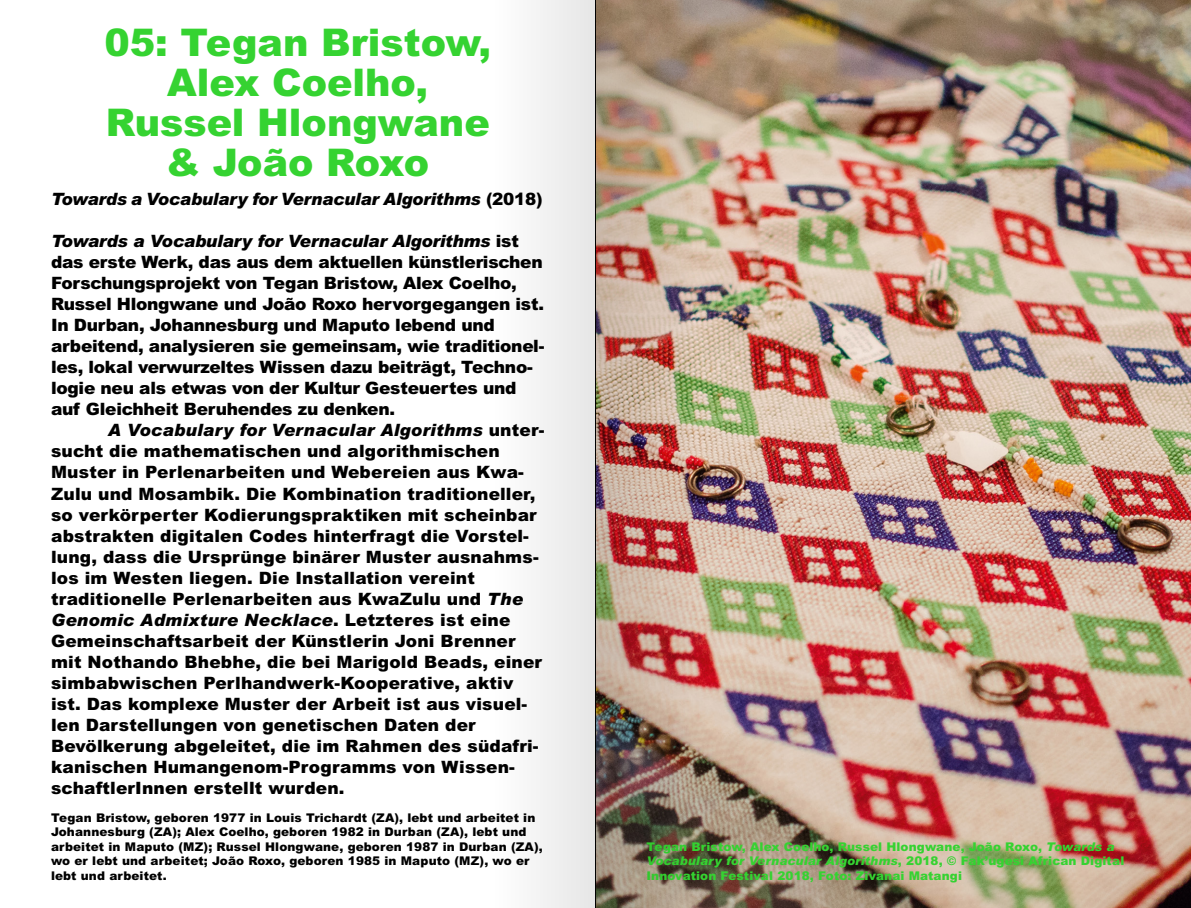
<style>
.page{position:relative;width:1191px;height:908px;background:#fff}
.page>*{position:absolute;margin:0;border:0;box-sizing:border-box;transform-origin:0 0}
.t1{font:900 38.2px/40px "Arial MT Pro";color:#35d331;text-align:center}
.t2{font:900 17px/21px "Arial MT Pro";letter-spacing:.01em;color:#000}
.t3{font:900 17px/21px "Arial MT Pro";letter-spacing:-.015em;color:#000}
.t4{font:italic 900 17px "Arial MT Pro";letter-spacing:-.015em;color:#000}
.t5{font:900 12px/14.4px "Arial MT Pro";letter-spacing:.01em;color:#000}
.t6{font:900 12px/14.4px "Arial MT Pro";letter-spacing:.01em;color:#35d331}
.s1{font-style:normal}
.s2{font-style:italic}
</style>
<div class="page">
<img style="left:757px;top:0;width:434px;height:907px">
<hr style="left:595px;top:0;width:1px;height:907px;background:#000">
<img style="left:596px;top:0;width:161px;height:907px">
<div style="left:433px;top:0;width:161px;height:907px;background:linear-gradient(to right,#fff,#e9e9e9)"></div>
<h1 class="t1" style="left:104px;top:23px;width:388px">05: Tegan Bristow,<br>Alex Coelho,<br>Russel Hlongwane &amp; João Roxo</h1>
<p class="t4" style="left:51px;top:188px;width:493px">Towards a Vocabulary for Vernacular Algorithms <span class="s1">(2018)</span></p>
<p class="t3" style="left:51px;top:231px;width:495px"><span class="s2">Towards a Vocabulary for Vernacular Algorithms</span> ist das erste Werk, das aus dem aktuellen künstlerischen Forschungsprojekt von Tegan Bristow, Alex Coelho, Russel Hlongwane und João Roxo hervorgegangen ist.<br>In Durban, Johannesburg und Maputo lebend und arbeitend, analysieren sie gemeinsam, wie traditionel&shy;les, lokal verwurzeltes Wissen dazu beiträgt, Techno&shy;logie neu als etwas von der Kultur Gesteuertes und auf Gleichheit Beruhendes zu denken.</p>
<p class="t2" style="left:51px;top:420px;width:495px;text-indent:57px"><span class="s2">A Vocabulary for Vernacular Algorithms</span> unter&shy;sucht die mathematischen und algorithmischen Muster in Perlenarbeiten und Webereien aus Kwa-Zulu und Mosambik. Die Kombination traditioneller, so verkörperter Kodierungspraktiken mit scheinbar abstrakten digitalen Codes hinterfragt die Vorstel&shy;lung, dass die Ursprünge binärer Muster ausnahms&shy;los im Westen liegen. Die Installation vereint traditionelle Perlenarbeiten aus KwaZulu und <span class="s2">The Genomic Admixture Necklace</span>. Letzteres ist eine Gemeinschaftsarbeit der Künstlerin Joni Brenner mit Nothando Bhebhe, die bei Marigold Beads, einer simbabwischen Perlhandwerk-Kooperative, aktiv ist. Das komplexe Muster der Arbeit ist aus visuel&shy;len Darstellungen von genetischen Daten der Bevölkerung abgeleitet, die im Rahmen des südafri&shy;kanischen Humangenom-Programms von Wissen&shy;schaftlerInnen erstellt wurden.</p>
<p class="t5" style="left:51px;top:810px;width:493px">Tegan Bristow, geboren 1977 in Louis Trichardt (ZA), lebt und arbeitet in Johannesburg (ZA); Alex Coelho, geboren 1982 in Durban (ZA), lebt und arbeitet in Maputo (MZ); Russel Hlongwane, geboren 1987 in Durban (ZA), wo er lebt und arbeitet; João Roxo, geboren 1985 in Maputo (MZ), wo er lebt und arbeitet.</p>
<p class="t6" style="left:646px;top:839px;width:479px">Tegan Bristow, Alex Coelho, Russel Hlongwane, João Roxo, <span class="s2">Towards a<br>Vocabulary for Vernacular Algorithms</span>, 2018, © Fak’ugesi African Digital<br>Innovation Festival 2018, Foto: Zivanai Matangi</p>
</div>
